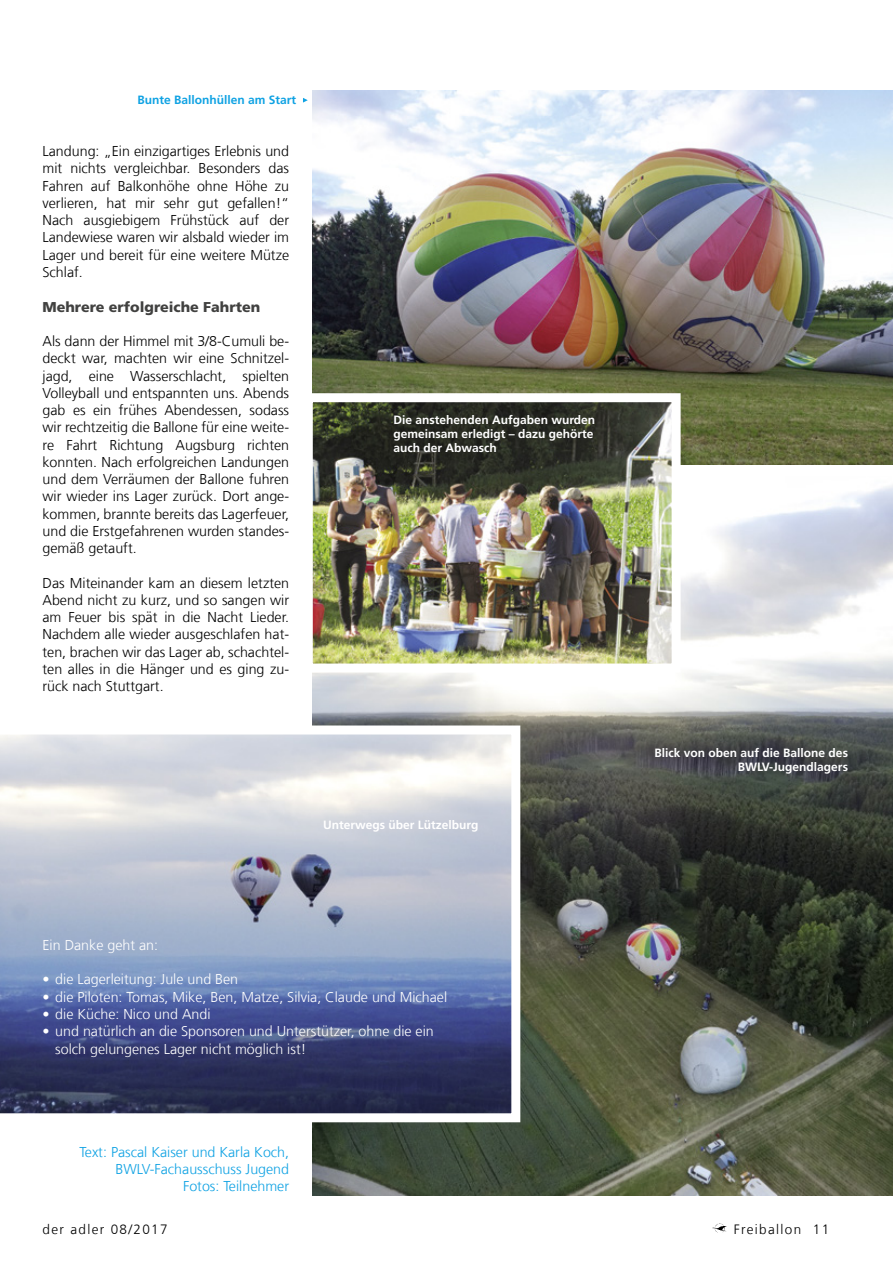
<style>
.page{position:relative;width:893px;height:1263px;background:#fff}
.page>*{position:absolute;margin:0;border:0;box-sizing:border-box;transform-origin:0 0}
.t1{font:300 14.25px/17.2px "Frutiger LT Com";color:#000;text-align:justify}
.t2{font:300 14.25px/17.2px "Frutiger LT Com";color:#fff}
.t3{font:300 14.25px/17.2px "Frutiger LT Com";color:#0fa2e3;text-align:right}
.t4{font:900 14.25px "Frutiger LT Com";color:#414140}
.t5{font:300 13.5px "Frutiger LT Com";letter-spacing:.1em;color:#000}
.t6{font:700 12px/14.2px "Frutiger LT Com";color:#fff;text-align:right}
.t7{font:700 12px "Frutiger LT Com";color:#0fa2e3}
</style>
<div class="page">
<img style="left:712px;top:1223px;width:15px;height:10px">
<img style="left:313px;top:485px;width:580px;height:711px">
<svg style="left:0;top:721px;width:525px;height:406px;background:#979eb7"></svg>
<img style="left:313px;top:90px;width:580px;height:375px">
<img style="left:314px;top:403px;width:357px;height:259px">
<div style="left:304px;top:393px;width:377px;height:279px;border:9px solid #fff"></div>
<svg style="left:303px;top:98px;width:5px;height:5px"></svg>
<p class="t7" style="left:137px;top:93px;width:160px">Bunte Ballonhüllen am Start</p>
<p class="t1" style="left:43px;top:143px;width:248px">Landung: „Ein einzigartiges Erlebnis und mit nichts vergleichbar. Besonders das Fahren auf Balkonhöhe ohne Höhe zu verlieren, hat mir sehr gut gefallen!“ Nach ausgiebigem Frühstück auf der Landewiese waren wir alsbald wieder im Lager und bereit für eine weitere Mütze Schlaf.</p>
<p class="t4" style="left:43px;top:298px;width:219px">Mehrere erfolgreiche Fahrten</p>
<p class="t1" style="left:43px;top:333px;width:248px">Als dann der Himmel mit 3/8-Cumuli be&shy;deckt war, machten wir eine Schnitzel&shy;jagd, eine Wasserschlacht, spielten Volleyball und entspannten uns. Abends gab es ein frühes Abendessen, sodass wir rechtzeitig die Ballone für eine weite&shy;re Fahrt Richtung Augsburg richten konnten. Nach erfolgreichen Landungen und dem Verräumen der Ballone fuhren wir wieder ins Lager zurück. Dort ange&shy;kommen, brannte bereits das Lagerfeuer, und die Erstgefahrenen wurden standes&shy;gemäß getauft.</p>
<p class="t1" style="left:43px;top:574px;width:248px">Das Miteinander kam an diesem letzten Abend nicht zu kurz, und so sangen wir am Feuer bis spät in die Nacht Lieder.<br>Nachdem alle wieder ausgeschlafen hat&shy;ten, brachen wir das Lager ab, schachtel&shy;ten alles in die Hänger und es ging zu&shy;rück nach Stuttgart.</p>
<p class="t6" style="left:393px;top:412px;width:203px;text-align:left">Die anstehenden Aufgaben wurden gemeinsam erledigt – dazu gehörte auch der Abwasch</p>
<p class="t6" style="left:323px;top:818px;width:157px">Unterwegs über Lützelburg</p>
<p class="t2" style="left:43px;top:936px;width:117px">Ein Danke geht an:</p>
<p class="t2" style="left:43px;top:971px;width:197px">• die Lagerleitung: Jule und Ben</p>
<p class="t2" style="left:43px;top:988px;width:406px">• die Piloten: Tomas, Mike, Ben, Matze, Silvia, Claude und Michael</p>
<p class="t2" style="left:43px;top:1005px;width:169px">• die Küche: Nico und Andi</p>
<p class="t2" style="left:55px;top:1023px;width:380px;text-indent:-13px">• und natürlich an die Sponsoren und Unterstützer, ohne die ein solch gelungenes Lager nicht möglich ist!</p>
<p class="t3" style="left:79px;top:1143px;width:211px">Text: Pascal Kaiser und Karla Koch,<br>BWLV-Fachausschuss Jugend<br>Fotos: Teilnehmer</p>
<p class="t6" style="left:655px;top:746px;width:195px">Blick von oben auf die Ballone des<br>BWLV-Jugendlagers</p>
<p class="t5" style="left:43px;top:1221px;width:127px">der adler 08/2017</p>
<p class="t5" style="left:734px;top:1221px;width:97px">Freiballon 11</p>
</div>
